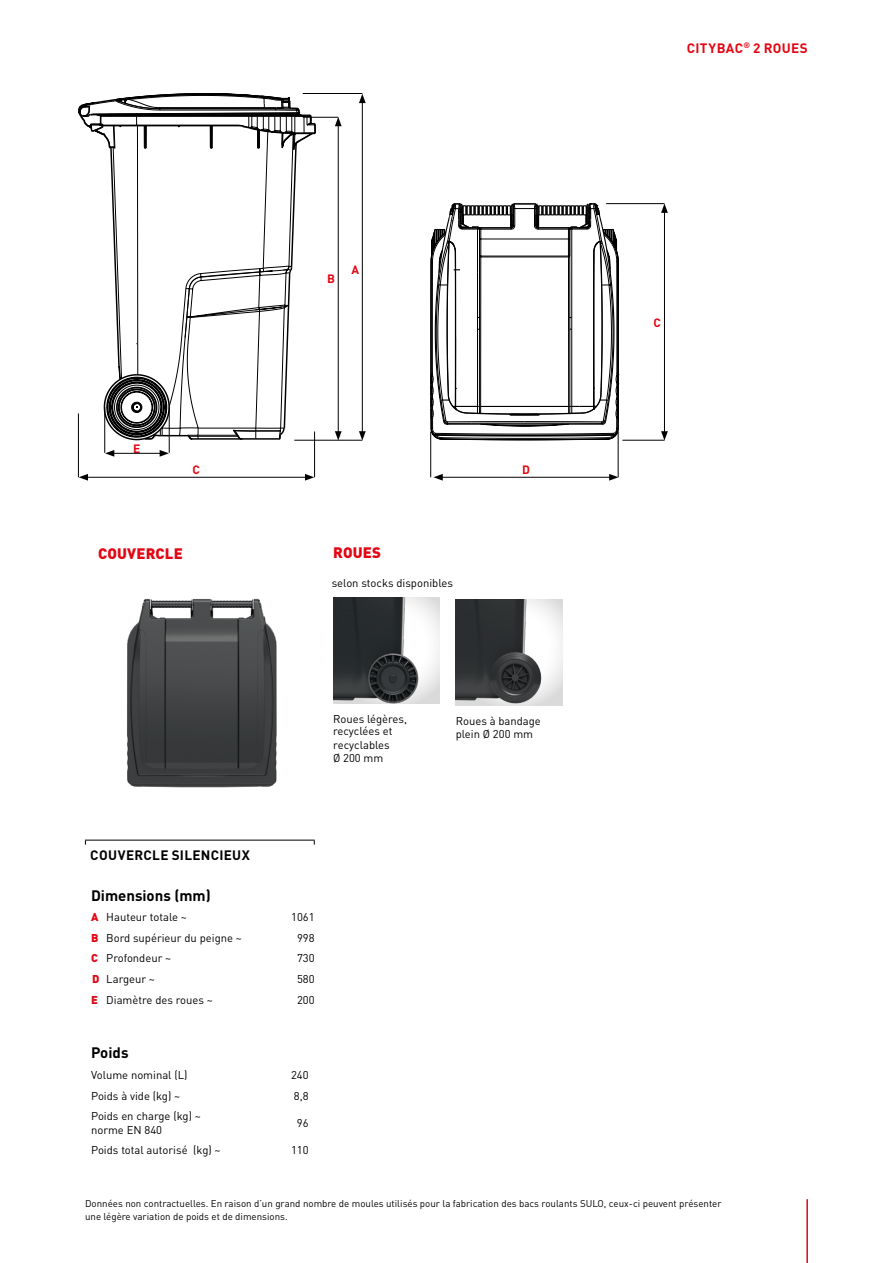
<style>
.page{position:relative;width:893px;height:1263px;background:#fff}
.page>*{position:absolute;margin:0;border:0;box-sizing:border-box;transform-origin:0 0}
.t1{font:700 15px "DIN Pro";color:#000}
.t2{font:900 15px "DIN Pro";letter-spacing:.01em;color:#e30613}
.t3{font:700 13.5px "DIN Pro";letter-spacing:.02em;color:#000}
.t4{font:700 13.5px "DIN Pro";letter-spacing:.025em;color:#e30613}
.t5{font:700 12px "DIN Pro";color:#e30613}
.t6{font:11.25px/13.5px "DIN Pro";color:#000}
.t7{font:9.75px/13.5px "DIN Pro";color:#000}
.s1{font-weight:900;color:#e30613}
</style>
<div class="page">
<hr style="left:806px;top:1199px;width:2px;height:64px;background:#e30613">
<svg style="left:430px;top:203px;width:189px;height:237px"></svg>
<svg style="left:77px;top:93px;width:239px;height:348px"></svg>
<img style="left:127px;top:599px;width:150px;height:189px">
<hr style="left:85px;top:840px;width:230px;height:1px;background:#000">
<hr style="left:618px;top:431px;width:1px;height:46px;background:#000">
<hr style="left:314px;top:431px;width:1px;height:46px;background:#000">
<hr style="left:606px;top:203px;width:58px;height:1px;background:#000">
<hr style="left:303px;top:93px;width:59px;height:1px;background:#000">
<hr style="left:303px;top:117px;width:35px;height:1px;background:#000">
<hr style="left:622px;top:440px;width:42px;height:1px;background:#000">
<hr style="left:294px;top:440px;width:68px;height:1px;background:#000">
<hr style="left:430px;top:431px;width:1px;height:46px;background:#000">
<hr style="left:440px;top:477px;width:172px;height:1px;background:#000">
<svg style="left:609px;top:474px;width:9px;height:7px"></svg>
<svg style="left:433px;top:474px;width:10px;height:7px"></svg>
<hr style="left:86px;top:477px;width:221px;height:1px;background:#000">
<svg style="left:305px;top:474px;width:9px;height:7px"></svg>
<svg style="left:79px;top:474px;width:9px;height:7px"></svg>
<hr style="left:112px;top:453px;width:50px;height:1px;background:#000">
<svg style="left:160px;top:450px;width:9px;height:7px"></svg>
<svg style="left:105px;top:450px;width:9px;height:7px"></svg>
<hr style="left:664px;top:210px;width:1px;height:224px;background:#000">
<svg style="left:661px;top:204px;width:7px;height:9px"></svg>
<svg style="left:661px;top:431px;width:7px;height:9px"></svg>
<hr style="left:362px;top:101px;width:1px;height:333px;background:#000">
<svg style="left:359px;top:94px;width:7px;height:9px"></svg>
<svg style="left:359px;top:431px;width:7px;height:9px"></svg>
<hr style="left:338px;top:124px;width:1px;height:310px;background:#000">
<svg style="left:335px;top:117px;width:7px;height:9px"></svg>
<svg style="left:335px;top:431px;width:7px;height:9px"></svg>
<hr style="left:78px;top:413px;width:1px;height:64px;background:#000">
<hr style="left:104px;top:407px;width:1px;height:46px;background:#000">
<hr style="left:169px;top:407px;width:1px;height:46px;background:#000">
<svg style="left:419px;top:597px;width:20px;height:107px"></svg>
<img style="left:333px;top:597px;width:86px;height:107px">
<svg style="left:456px;top:599px;width:106px;height:106px"></svg>
<img style="left:456px;top:599px;width:85px;height:105px">
<p class="t5" style="left:327px;top:271px;width:9px">B</p>
<p class="t5" style="left:351px;top:261px;width:9px">A</p>
<p class="t5" style="left:133px;top:441px;width:9px">E</p>
<p class="t5" style="left:193px;top:461px;width:9px">C</p>
<p class="t5" style="left:522px;top:461px;width:9px">D</p>
<h1 class="t2" style="left:98px;top:543px;width:86px">COUVERCLE</h1>
<h1 class="t2" style="left:333px;top:542px;width:49px">ROUES</h1>
<p class="t6" style="left:332px;top:575px;width:123px">selon stocks disponibles</p>
<p class="t6" style="left:333px;top:712px;width:75px;line-height:12px">Roues légères, recyclées et</p>
<p class="t6" style="left:333px;top:737px;width:58px">recyclables<br>Ø 200 mm</p>
<p class="t3" style="left:90px;top:846px;width:161px">COUVERCLE SILENCIEUX</p>
<h1 class="t1" style="left:91px;top:885px;width:121px">Dimensions (mm)</h1>
<p class="t6" style="left:91px;top:910px;width:97px"><span class="s1">A</span> Hauteur totale ~</p>
<p class="t6" style="left:291px;top:910px;width:25px">1061</p>
<p class="t6" style="left:91px;top:930px;width:152px"><span class="s1">B</span> Bord supérieur du peigne ~</p>
<p class="t6" style="left:297px;top:930px;width:19px">998</p>
<p class="t6" style="left:91px;top:951px;width:82px"><span class="s1">C</span> Profondeur ~</p>
<p class="t6" style="left:297px;top:951px;width:19px">730</p>
<p class="t6" style="left:92px;top:972px;width:64px"><span class="s1">D</span> Largeur ~</p>
<p class="t6" style="left:297px;top:972px;width:19px">580</p>
<p class="t6" style="left:91px;top:992px;width:123px"><span class="s1">E</span> Diamètre des roues ~</p>
<p class="t6" style="left:297px;top:992px;width:19px">200</p>
<h1 class="t1" style="left:91px;top:1043px;width:39px">Poids</h1>
<p class="t6" style="left:91px;top:1068px;width:98px">Volume nominal (L)</p>
<p class="t6" style="left:291px;top:1068px;width:19px">240</p>
<p class="t6" style="left:91px;top:1088px;width:91px">Poids à vide (kg) ~</p>
<p class="t6" style="left:294px;top:1088px;width:16px">8,8</p>
<p class="t6" style="left:91px;top:1109px;width:111px">Poids en charge (kg) ~ norme EN 840</p>
<p class="t6" style="left:297px;top:1116px;width:13px">96</p>
<p class="t6" style="left:91px;top:1143px;width:131px">Poids total autorisé (kg) ~</p>
<p class="t6" style="left:291px;top:1143px;width:19px">110</p>
<p class="t6" style="left:456px;top:713px;width:87px">Roues à bandage plein Ø 200 mm</p>
<p class="t4" style="left:687px;top:39px;width:123px">CITYBAC<sup>®</sup> 2 ROUES</p>
<p class="t5" style="left:653px;top:314px;width:9px">C</p>
<p class="t7" style="left:85px;top:1196px;width:638px">Données non contractuelles. En raison d’un grand nombre de moules utilisés pour la fabrication des bacs roulants SULO, ceux-ci peuvent présenter une légère variation de poids et de dimensions.</p>
</div>
